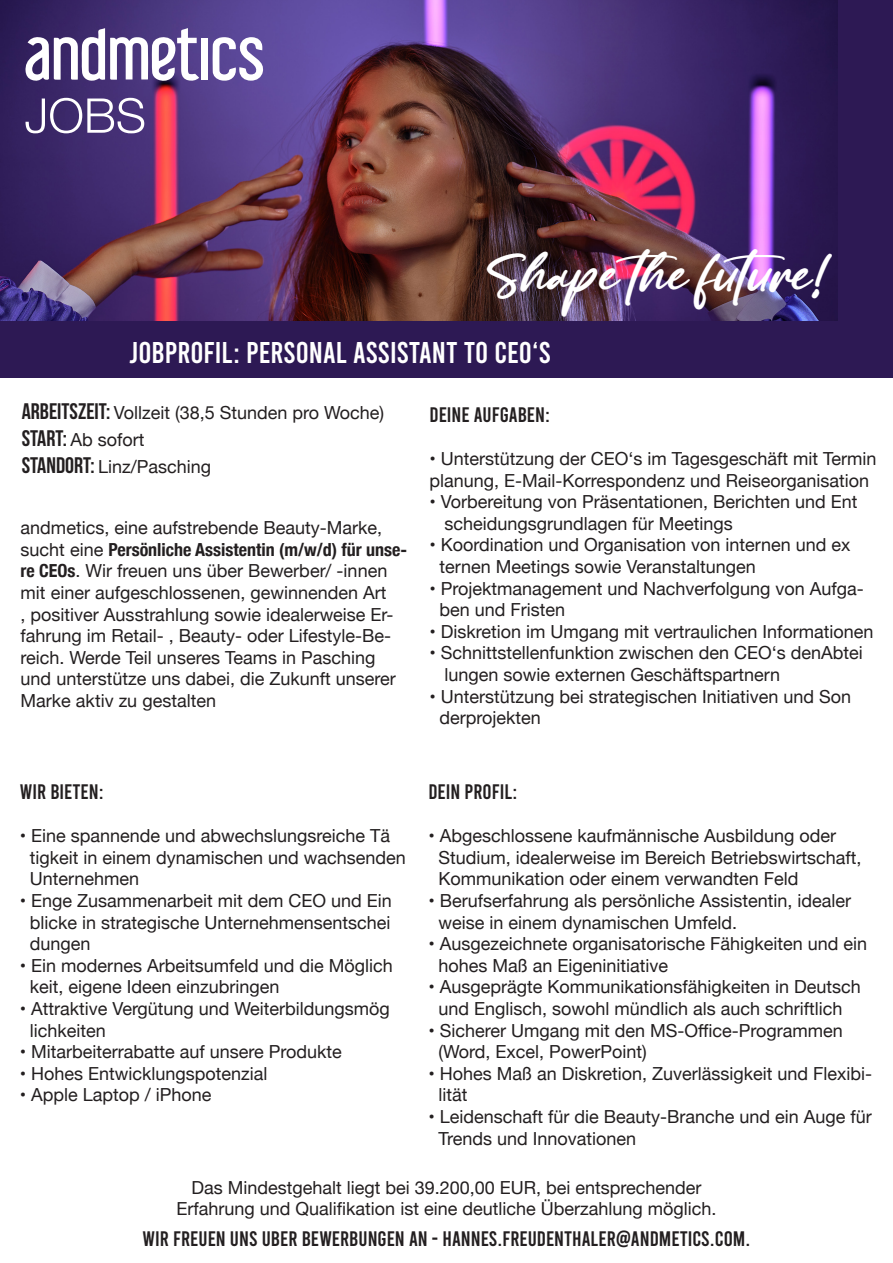
<style>
.page{position:relative;width:893px;height:1263px;background:#fff}
.page>*{position:absolute;margin:0;border:0;box-sizing:border-box;transform-origin:0 0}
.t1{font:46.5px "Blankenship";color:#fff}
.t2{font:30px "Bebas";color:#fff}
.t3{font:21px "Bebas";color:#231f20}
.t4{font:18px/21.6px "Helvetica Neue";color:#231f20}
.s1{font-family:"Bebas Neue";font-size:22.5px}
.s2{font-weight:700;font-stretch:condensed}
</style>
<div class="page">
<img style="left:0;top:0;width:839px;height:321px">
<svg style="left:213px;top:37px;width:51px;height:45px"></svg>
<svg style="left:25px;top:28px;width:174px;height:54px"></svg>
<div style="left:201px;top:38px;width:7px;height:42px;background:#fff"></div>
<svg style="left:26px;top:98px;width:118px;height:35px"></svg>
<div style="left:839px;top:0;width:54px;height:375px;background:#2d1954"></div>
<div style="left:0;top:321px;width:893px;height:56px;background:#2d1954"></div>
<p class="t1" style="left:487px;top:246px;width:347px">Shape the future!</p>
<p class="t2" style="left:129px;top:338px;width:423px">JOBPROFIL: PERSONAL ASSISTANT TO CEO‘S</p>
<p class="t4" style="left:22px;top:403px;width:364px"><span class="s1">ARBEITSZEIT:</span> Vollzeit (38,5 Stunden pro Woche)</p>
<p class="t4" style="left:22px;top:430px;width:124px"><span class="s1">START:</span> Ab sofort</p>
<p class="t4" style="left:22px;top:457px;width:191px"><span class="s1">STANDORT:</span> Linz/Pasching</p>
<p class="t4" style="left:21px;top:518px;width:388px">andmetics, eine aufstrebende Beauty-Marke, sucht eine <span class="s2">Persönliche Assistentin (m/w/d) für unse&shy;re CEOs</span>. Wir freuen uns über Bewerber/ -innen mit einer aufgeschlossenen, gewinnenden Art<br>, positiver Ausstrahlung sowie idealerweise Er&shy;fahrung im Retail- , Beauty- oder Lifestyle-Be&shy;reich. Werde Teil unseres Teams in Pasching und unterstütze uns dabei, die Zukunft unserer Marke aktiv zu gestalten</p>
<p class="t3" style="left:20px;top:781px;width:85px">WIRBIETEN:</p>
<p class="t4" style="left:20px;top:826px;width:372px">• Eine spannende und abwechslungsreiche Tä</p>
<p class="t4" style="left:30px;top:848px;width:378px">tigkeit in einem dynamischen und wachsenden</p>
<p class="t4" style="left:30px;top:869px;width:111px">Unternehmen</p>
<p class="t4" style="left:20px;top:891px;width:374px">• Enge Zusammenarbeit mit dem CEO und Ein</p>
<p class="t4" style="left:30px;top:912px;width:362px">blicke in strategische Unternehmensentschei</p>
<p class="t4" style="left:30px;top:934px;width:62px">dungen</p>
<p class="t4" style="left:20px;top:956px;width:375px">• Ein modernes Arbeitsumfeld und die Möglich</p>
<p class="t4" style="left:30px;top:977px;width:251px">keit, eigene Ideen einzubringen</p>
<p class="t4" style="left:20px;top:999px;width:372px">• Attraktive Vergütung und Weiterbildungsmög</p>
<p class="t4" style="left:30px;top:1020px;width:78px">lichkeiten</p>
<p class="t4" style="left:20px;top:1042px;width:324px">• Mitarbeiterrabatte auf unsere Produkte</p>
<p class="t4" style="left:20px;top:1064px;width:249px">• Hohes Entwicklungspotenzial</p>
<p class="t4" style="left:20px;top:1085px;width:193px">• Apple Laptop / iPhone</p>
<p class="t3" style="left:429px;top:404px;width:122px">DEINE AUFGABEN:</p>
<p class="t4" style="left:429px;top:449px;width:449px">• Unterstützung der CEO‘s im Tagesgeschäft mit Termin</p>
<p class="t4" style="left:429px;top:470px;width:441px">planung, E-Mail-Korrespondenz und Reiseorganisation</p>
<p class="t4" style="left:429px;top:492px;width:430px">• Vorbereitung von Präsentationen, Berichten und Ent</p>
<p class="t4" style="left:444px;top:514px;width:290px">scheidungsgrundlagen für Meetings</p>
<p class="t4" style="left:429px;top:535px;width:422px">• Koordination und Organisation von internen und ex</p>
<p class="t4" style="left:439px;top:557px;width:318px">ternen Meetings sowie Veranstaltungen</p>
<p class="t4" style="left:429px;top:578px;width:436px">• Projektmanagement und Nachverfolgung von Aufga-</p>
<p class="t4" style="left:439px;top:600px;width:127px">ben und Fristen</p>
<p class="t4" style="left:429px;top:622px;width:446px">• Diskretion im Umgang mit vertraulichen Informationen</p>
<p class="t4" style="left:429px;top:643px;width:435px">• Schnittstellenfunktion zwischen den CEO‘s denAbtei</p>
<p class="t4" style="left:444px;top:665px;width:337px">lungen sowie externen Geschäftspartnern</p>
<p class="t4" style="left:429px;top:686px;width:423px">• Unterstützung bei strategischen Initiativen und Son</p>
<p class="t4" style="left:439px;top:708px;width:103px">derprojekten</p>
<p class="t3" style="left:428px;top:781px;width:90px">DEIN PROFIL:</p>
<p class="t4" style="left:428px;top:826px;width:409px">• Abgeschlossene kaufmännische Ausbildung oder</p>
<p class="t4" style="left:438px;top:848px;width:425px">Studium, idealerweise im Bereich Betriebswirtschaft,</p>
<p class="t4" style="left:438px;top:869px;width:362px">Kommunikation oder einem verwandten Feld</p>
<p class="t4" style="left:428px;top:891px;width:424px">• Berufserfahrung als persönliche Assistentin, idealer</p>
<p class="t4" style="left:438px;top:912px;width:300px">weise in einem dynamischen Umfeld.</p>
<p class="t4" style="left:428px;top:934px;width:440px">• Ausgezeichnete organisatorische Fähigkeiten und ein</p>
<p class="t4" style="left:438px;top:956px;width:231px">hohes Maß an Eigeninitiative</p>
<p class="t4" style="left:428px;top:977px;width:434px">• Ausgeprägte Kommunikationsfähigkeiten in Deutsch</p>
<p class="t4" style="left:438px;top:999px;width:406px">und Englisch, sowohl mündlich als auch schriftlich</p>
<p class="t4" style="left:428px;top:1020px;width:416px">• Sicherer Umgang mit den MS-Office-Programmen</p>
<p class="t4" style="left:438px;top:1042px;width:210px">(Word, Excel, PowerPoint)</p>
<p class="t4" style="left:428px;top:1064px;width:445px">• Hohes Maß an Diskretion, Zuverlässigkeit und Flexibi-</p>
<p class="t4" style="left:438px;top:1085px;width:30px">lität</p>
<p class="t4" style="left:428px;top:1107px;width:445px">• Leidenschaft für die Beauty-Branche und ein Auge für</p>
<p class="t4" style="left:438px;top:1128px;width:199px">Trends und Innovationen</p>
<p class="t4" style="left:191px;top:1177px;width:512px">Das Mindestgehalt liegt bei 39.200,00 EUR, bei entsprechender</p>
<p class="t4" style="left:177px;top:1199px;width:541px">Erfahrung und Qualifikation ist eine deutliche Überzahlung möglich.</p>
<p class="t3" style="left:143px;top:1228px;width:609px">WIR FREUEN UNS UBER BEWERBUNGEN AN - HANNES.FREUDENTHALER@ANDMETICS.COM.</p>
</div>
